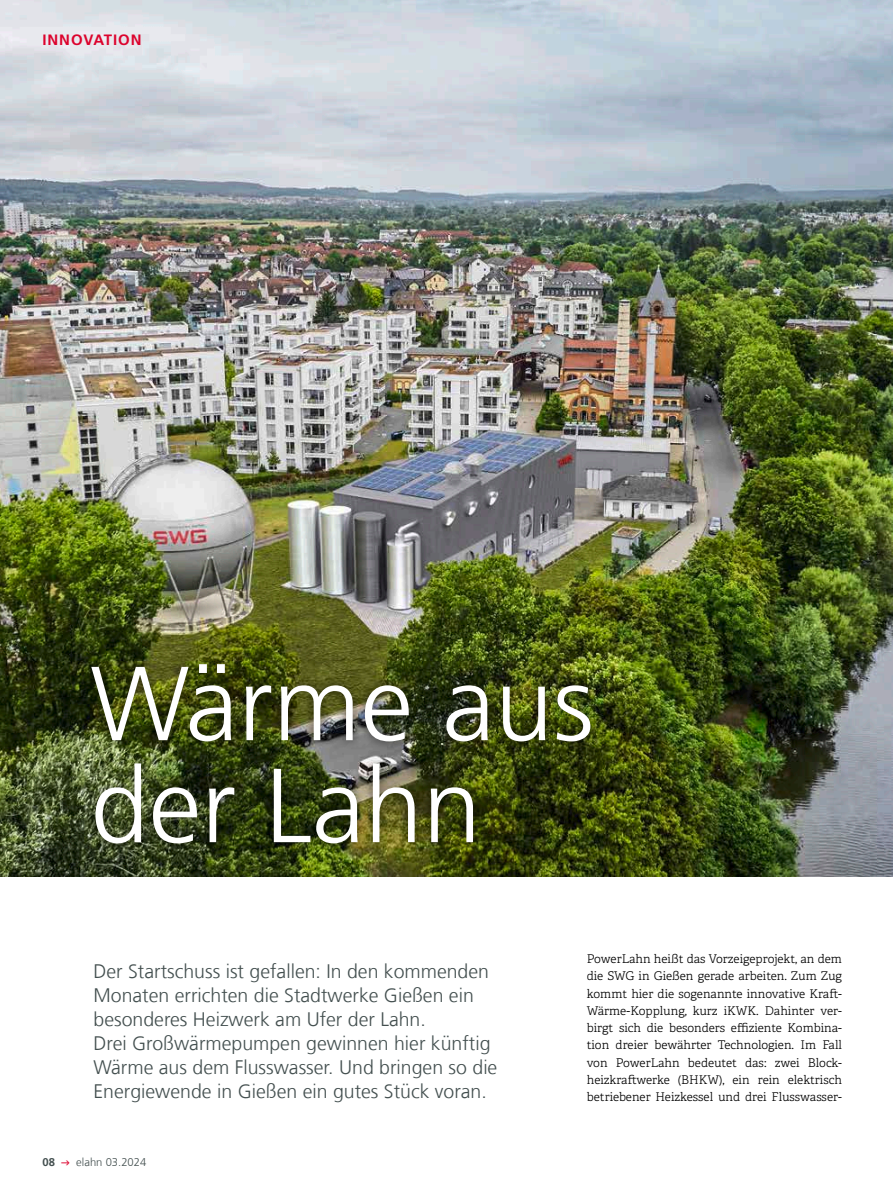
<style>
.page{position:relative;width:893px;height:1191px;background:#fff}
.page>*{position:absolute;margin:0;border:0;box-sizing:border-box;transform-origin:0 0}
.t1{font:300 105px/102px "Frutiger LT Com";color:#fff}
.t2{font:300 19.5px/24px "Frutiger LT Com";color:#434f4f}
.t3{font:700 15px "Frutiger LT Com";letter-spacing:.06em;color:#dc032d}
.t4{font:300 12px/17.2px "Adelle";color:#000;text-align:justify}
.t5{font:300 11.25px "Frutiger LT Com";color:#434f4f}
.t6{font:700 11.25px "Frutiger LT Com";color:#434f4f}
</style>
<div class="page">
<img style="left:0;top:0;width:893px;height:876px">
<div style="left:82px;top:654px;width:518px;height:199px;background:#000;opacity:.6"></div>
<p class="t3" style="left:43px;top:31px;width:101px">INNOVATION</p>
<h1 class="t1" style="left:90px;top:653px;width:505px">Wärme aus der Lahn</h1>
<p class="t2" style="left:94px;top:959px;width:405px">Der Startschuss ist gefallen: In den kommenden Monaten errichten die Stadtwerke Gießen ein besonderes Heizwerk am Ufer der Lahn.<br>Drei Großwärmepumpen gewinnen hier künftig Wärme aus dem Flusswasser. Und bringen so die Energiewende in Gießen ein gutes Stück voran.</p>
<p class="t4" style="left:587px;top:950px;width:257px">PowerLahn heißt das Vorzeigeprojekt, an dem die SWG in Gießen gerade arbeiten. Zum Zug kommt hier die sogenannte innovative Kraft-Wärme-Kopplung, kurz iKWK. Dahinter ver&shy;birgt sich die besonders effiziente Kombina&shy;tion dreier bewährter Technologien. Im Fall von PowerLahn bedeutet das: zwei Block&shy;heizkraftwerke (BHKW), ein rein elektrisch betriebener Heizkessel und drei Flusswasser-</p>
<p class="t6" style="left:43px;top:1155px;width:14px">08</p>
<p class="t5" style="left:76px;top:1155px;width:72px">elahn 03.2024</p>
</div>
